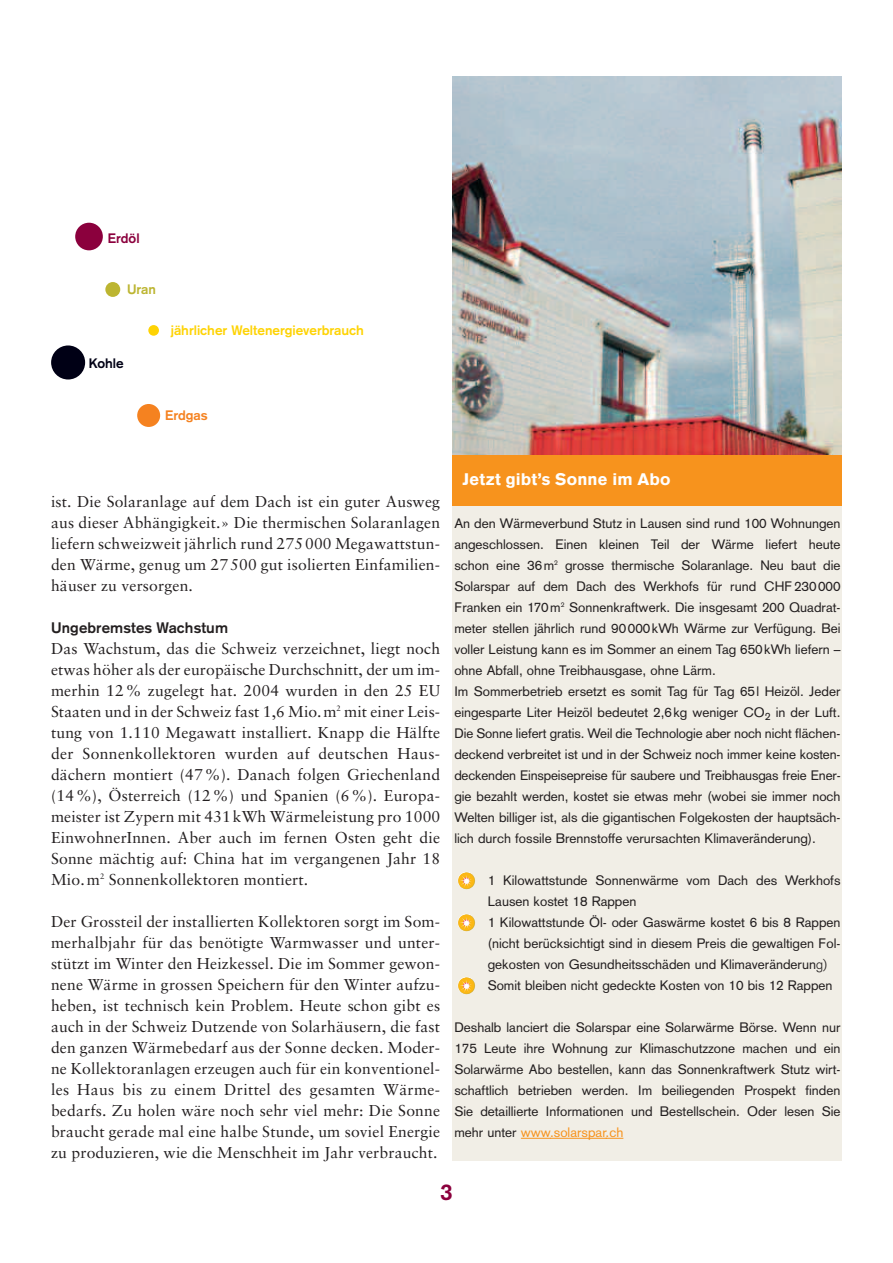
<style>
.page{position:relative;width:893px;height:1263px;background:#fff}
.page>*{position:absolute;margin:0;border:0;box-sizing:border-box;transform-origin:0 0}
.t1{font:700 22.5px "Akzidenz Grotesk";color:#8b003d}
.t2{font:900 16.5px "Akzidenz Grotesk";letter-spacing:.01em;color:#fff}
.t3{font:15.75px/21px "Sabon";letter-spacing:.01em;color:#231f20;text-align:justify}
.t4{font:700 15px "Akzidenz Grotesk";letter-spacing:.01em;color:#231f20}
.t5{font:13.5px/21px "Akzidenz Grotesk";color:#231f20}
.t6{font:700 13.5px "Akzidenz Grotesk";color:#fed304}
.t7{font:700 13.5px "Akzidenz Grotesk";color:#f58220}
.t8{font:700 13.5px "Akzidenz Grotesk";color:#8b003d}
.t9{font:700 13.5px "Akzidenz Grotesk";color:#000015}
.t10{font:700 13.5px "Akzidenz Grotesk";color:#bcb531}
.s1{font-weight:300}
.s2{color:#f7931d}
</style>
<div class="page">
<img style="left:453px;top:77px;width:389px;height:378px">
<div style="left:453px;top:455px;width:389px;height:706px;background:#f1eee6"></div>
<div style="left:453px;top:455px;width:389px;height:51px;background:#f7931d"></div>
<hr style="left:521px;top:1138px;width:30px;height:1px;background:#f7931d">
<hr style="left:550px;top:1138px;width:57px;height:1px;background:#f7931d">
<svg style="left:606px;top:1138px;width:17px;height:1px"></svg>
<svg style="left:458px;top:977px;width:17px;height:17px"></svg>
<svg style="left:458px;top:914px;width:17px;height:17px"></svg>
<svg style="left:458px;top:872px;width:17px;height:17px"></svg>
<div style="left:51px;top:345px;width:34px;height:34px;background:#000015;border-radius:50%"></div>
<div style="left:75px;top:223px;width:28px;height:27px;background:#8b003d;border-radius:50%"></div>
<div style="left:148px;top:325px;width:11px;height:11px;background:#fed304;border-radius:50%"></div>
<div style="left:137px;top:404px;width:23px;height:23px;background:#f58220;border-radius:50%"></div>
<div style="left:105px;top:282px;width:15px;height:15px;background:#bcb531;border-radius:50%"></div>
<p class="t8" style="left:108px;top:234px;width:33px">Erdöl</p>
<p class="t10" style="left:127px;top:284px;width:31px">Uran</p>
<p class="t9" style="left:89px;top:358px;width:37px">Kohle</p>
<p class="t6" style="left:171px;top:325px;width:195px">jährlicher Weltenergieverbrauch</p>
<p class="t7" style="left:165px;top:411px;width:44px">Erdgas</p>
<p class="t3" style="left:51px;top:492px;width:391px">ist. Die Solaranlage auf dem Dach ist ein guter Ausweg aus dieser Abhängigkeit.» Die thermischen Solaranlagen liefern schweizweit jährlich rund 275000 Megawattstun&shy;den Wärme, genug um 27500 gut isolierten Einfamilien&shy;häuser zu versorgen.</p>
<p class="t4" style="left:51px;top:622px;width:179px">Ungebremstes Wachstum</p>
<p class="t3" style="left:51px;top:639px;width:391px">Das Wachstum, das die Schweiz verzeichnet, liegt noch etwas höher als der europäische Durchschnitt, der um im&shy;merhin 12% zugelegt hat. 2004 wurden in den 25 EU Staaten und in der Schweiz fast 1,6 Mio.m<sup>2</sup> mit einer Leis&shy;tung von 1.110 Megawatt installiert. Knapp die Hälfte der Sonnenkollektoren wurden auf deutschen Haus&shy;dächern montiert (47%). Danach folgen Griechenland (14%), Österreich (12%) und Spanien (6%). Europa&shy;meister ist Zypern mit 431kWh Wärmeleistung pro 1000<br>EinwohnerInnen. Aber auch im fernen Osten geht die Sonne mächtig auf: China hat im vergangenen Jahr 18<br>Mio.m<sup>2</sup> Sonnenkollektoren montiert.</p>
<p class="t3" style="left:51px;top:912px;width:391px">Der Grossteil der installierten Kollektoren sorgt im Som&shy;merhalbjahr für das benötigte Warmwasser und unter&shy;stützt im Winter den Heizkessel. Die im Sommer gewon&shy;nene Wärme in grossen Speichern für den Winter aufzu&shy;heben, ist technisch kein Problem. Heute schon gibt es auch in der Schweiz Dutzende von Solarhäusern, die fast den ganzen Wärmebedarf aus der Sonne decken. Moder&shy;ne Kollektoranlagen erzeugen auch für ein konventionel&shy;les Haus bis zu einem Drittel des gesamten Wärme&shy;bedarfs. Zu holen wäre noch sehr viel mehr: Die Sonne braucht gerade mal eine halbe Stunde, um soviel Energie zu produzieren, wie die Menschheit im Jahr verbraucht.</p>
<p class="t2" style="left:463px;top:474px;width:209px">Jetzt gibt’s Sonne im Abo</p>
<p class="t5" style="left:454px;top:514px;width:388px">An den Wärmeverbund Stutz in Lausen sind rund 100 Wohnungen angeschlossen. Einen kleinen Teil der Wärme liefert heute schon eine 36m<sup>2</sup> grosse thermische Solaranlage. Neu baut die Solarspar auf dem Dach des Werkhofs für rund CHF230000<br>Franken ein 170m<sup>2</sup> Sonnenkraftwerk. Die insgesamt 200 Quadrat&shy;meter stellen jährlich rund 90000kWh Wärme zur Verfügung. Bei voller Leistung kann es im Sommer an einem Tag 650kWh liefern – ohne Abfall, ohne Treibhausgase, ohne Lärm.<br>Im Sommerbetrieb ersetzt es somit Tag für Tag 65l Heizöl. Jeder eingesparte Liter Heizöl bedeutet 2,6kg weniger CO<sub>2</sub> in der Luft.<br>Die Sonne liefert gratis. Weil die Technologie aber noch nicht flächen&shy;deckend verbreitet ist und in der Schweiz noch immer keine kosten&shy;deckenden Einspeisepreise für saubere und Treibhausgas freie Ener&shy;gie bezahlt werden, kostet sie etwas mehr (wobei sie immer noch Welten billiger ist, als die gigantischen Folgekosten der hauptsäch&shy;lich durch fossile Brennstoffe verursachten Klimaveränderung).</p>
<p class="t5" style="left:488px;top:871px;width:354px">1 Kilowattstunde Sonnenwärme vom Dach des Werkhofs Lausen kostet 18 Rappen<br>1 Kilowattstunde Öl- oder Gaswärme kostet 6 bis 8 Rappen (nicht berücksichtigt sind in diesem Preis die gewaltigen Fol&shy;gekosten von Gesundheitsschäden und Klimaveränderun<span class="s1">g)<br></span>Somit bleiben nicht gedeckte Kosten von 10 bis 12 Rappen</p>
<p class="t5" style="left:454px;top:1018px;width:388px;text-align:justify">Deshalb lanciert die Solarspar eine Solarwärme Börse. Wenn nur 175 Leute ihre Wohnung zur Klimaschutzzone machen und ein Solarwärme Abo bestellen, kann das Sonnenkraftwerk Stutz wirt&shy;schaftlich betrieben werden. Im beiliegenden Prospekt finden Sie detaillierte Informationen und Bestellschein. Oder lesen Sie mehr unter <span class="s2">www.solarspar.ch</span></p>
<h1 class="t1" style="left:440px;top:1184px;width:14px">3</h1>
</div>
